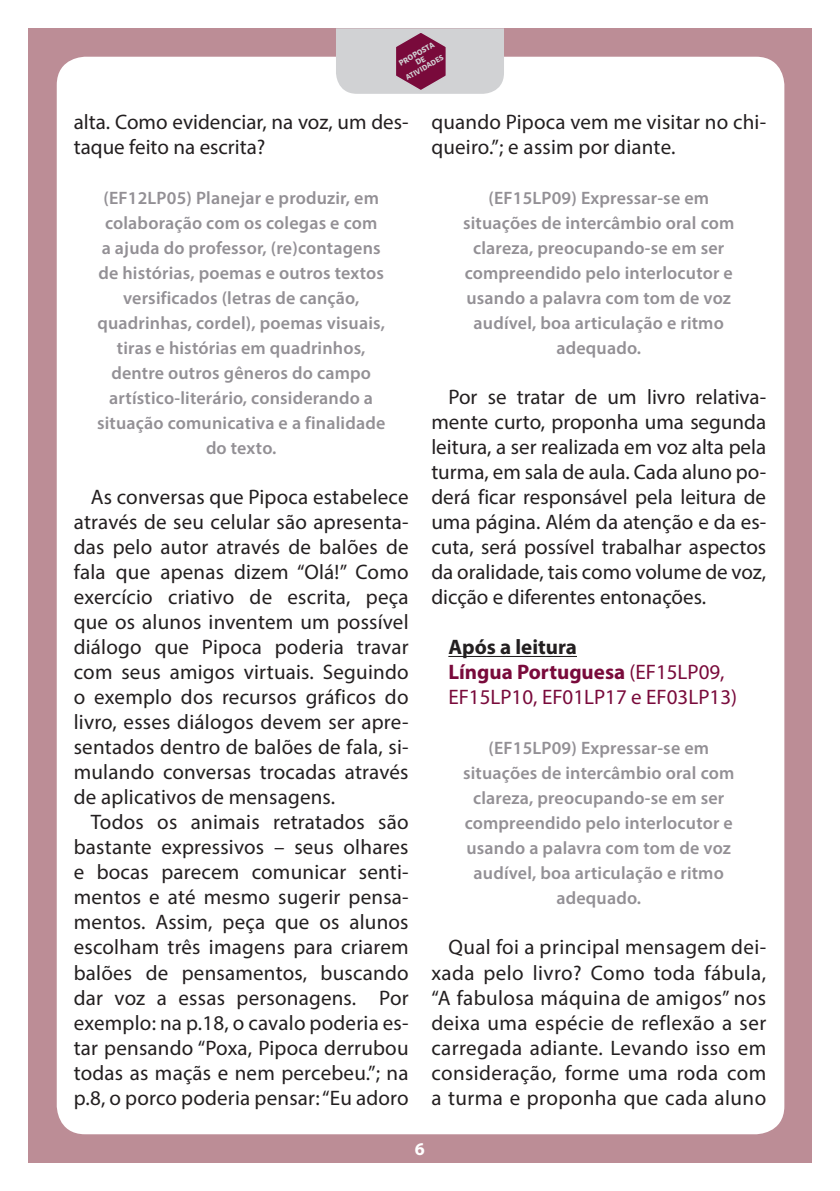
<style>
.page{position:relative;width:840px;height:1191px;background:#fff}
.page>*{position:absolute;margin:0;border:0;box-sizing:border-box;transform-origin:0 0}
.texto{font:21px/25px "Myriad Pro";letter-spacing:.01em;color:#231f20;text-align:justify}
.texto-2{font:21px/25px "Myriad Pro";color:#790a3b}
.texto-3{font:700 21px "Myriad Pro";color:#231f20}
.texto-4{font:600 18px/25px "Myriad Pro";letter-spacing:.01em;color:#939095;text-align:center}
.texto-5{font:700 18px "Myriad Pro";color:#fff}
.t1{font:800 8.4px "Alegreya Sans";color:#d1d2d4}
.t2{font:800 8px "Alegreya Sans";color:#d1d2d4}
.s1{font-weight:700}
</style>
<div class="page">
<div style="left:28px;top:28px;width:783px;height:1134px;background:#bc8d96"></div>
<div style="left:57px;top:57px;width:726px;height:1077px;background:#fff;border-radius:28px"></div>
<hr style="left:448px;top:656px;width:128px;height:1px;background:#231f20">
<svg style="left:336px;top:28px;width:167px;height:66px;background:#c0abb6"></svg>
<p class="t1" style="left:396px;top:58px;width:41px;rotate:-30deg">PROPOSTA</p>
<p class="t2" style="left:403px;top:73px;width:44px;rotate:-30deg">ATIVIDADES</p>
<p class="texto" style="left:74px;top:109px;width:336px">alta. Como evidenciar, na voz, um des&shy;taque feito na escrita?</p>
<p class="texto-4" style="left:97px;top:185px;width:289px">(EF12LP05) Planejar e produzir, em colaboração com os colegas e com<br>a ajuda do professor, (re)contagens de histórias, poemas e outros textos versificados (letras de canção, quadrinhas, cordel), poemas visuais, tiras e histórias em quadrinhos, dentre outros gêneros do campo artístico-literário, considerando a situação comunicativa e a finalidade do texto.</p>
<p class="texto" style="left:74px;top:484px;width:336px;text-indent:17px">As conversas que Pipoca estabelece através de seu celular são apresenta&shy;das pelo autor através de balões de fala que apenas dizem “Olá!” Como exercício criativo de escrita, peça que os alunos inventem um possível diálogo que Pipoca poderia travar com seus amigos virtuais. Seguindo o exemplo dos recursos gráficos do livro, esses diálogos devem ser apre&shy;sentados dentro de balões de fala, si&shy;mulando conversas trocadas através de aplicativos de mensagens.</p>
<p class="texto" style="left:74px;top:809px;width:336px;text-indent:17px">Todos os animais retratados são bastante expressivos – seus olhares e bocas parecem comunicar senti&shy;mentos e até mesmo sugerir pensa&shy;mentos. Assim, peça que os alunos escolham três imagens para criarem balões de pensamentos, buscando dar voz a essas personagens. Por exemplo: na p.18, o cavalo poderia es&shy;tar pensando “Poxa, Pipoca derrubou todas as maçãs e nem percebeu.”; na p.8, o porco poderia pensar: “Eu adoro</p>
<p class="texto" style="left:431px;top:109px;width:336px">quando Pipoca vem me visitar no chi&shy;queiro.”; e assim por diante.</p>
<p class="texto-4" style="left:463px;top:185px;width:272px">(EF15LP09) Expressar-se em situações de intercâmbio oral com clareza, preocupando-se em ser compreendido pelo interlocutor e usando a palavra com tom de voz audível, boa articulação e ritmo adequado.</p>
<p class="texto" style="left:431px;top:384px;width:336px;text-indent:17px">Por se tratar de um livro relativa&shy;mente curto, proponha uma segunda leitura, a ser realizada em voz alta pela turma, em sala de aula. Cada aluno po&shy;derá ficar responsável pela leitura de uma página. Além da atenção e da es&shy;cuta, será possível trabalhar aspectos da oralidade, tais como volume de voz, dicção e diferentes entonações.</p>
<p class="texto-3" style="left:448px;top:633px;width:130px">Após a leitura</p>
<p class="texto-2" style="left:448px;top:659px;width:290px"><span class="s1">Língua Portuguesa</span> (EF15LP09,<br>EF15LP10, EF01LP17 e EF03LP13)</p>
<p class="texto-4" style="left:463px;top:735px;width:272px">(EF15LP09) Expressar-se em situações de intercâmbio oral com clareza, preocupando-se em ser compreendido pelo interlocutor e usando a palavra com tom de voz audível, boa articulação e ritmo adequado.</p>
<p class="texto" style="left:431px;top:934px;width:336px;text-indent:17px">Qual foi a principal mensagem dei&shy;xada pelo livro? Como toda fábula, “A fabulosa máquina de amigos” nos deixa uma espécie de reflexão a ser carregada adiante. Levando isso em consideração, forme uma roda com a turma e proponha que cada aluno</p>
<p class="texto-5" style="left:415px;top:1137px;width:20px">66</p>
</div>
